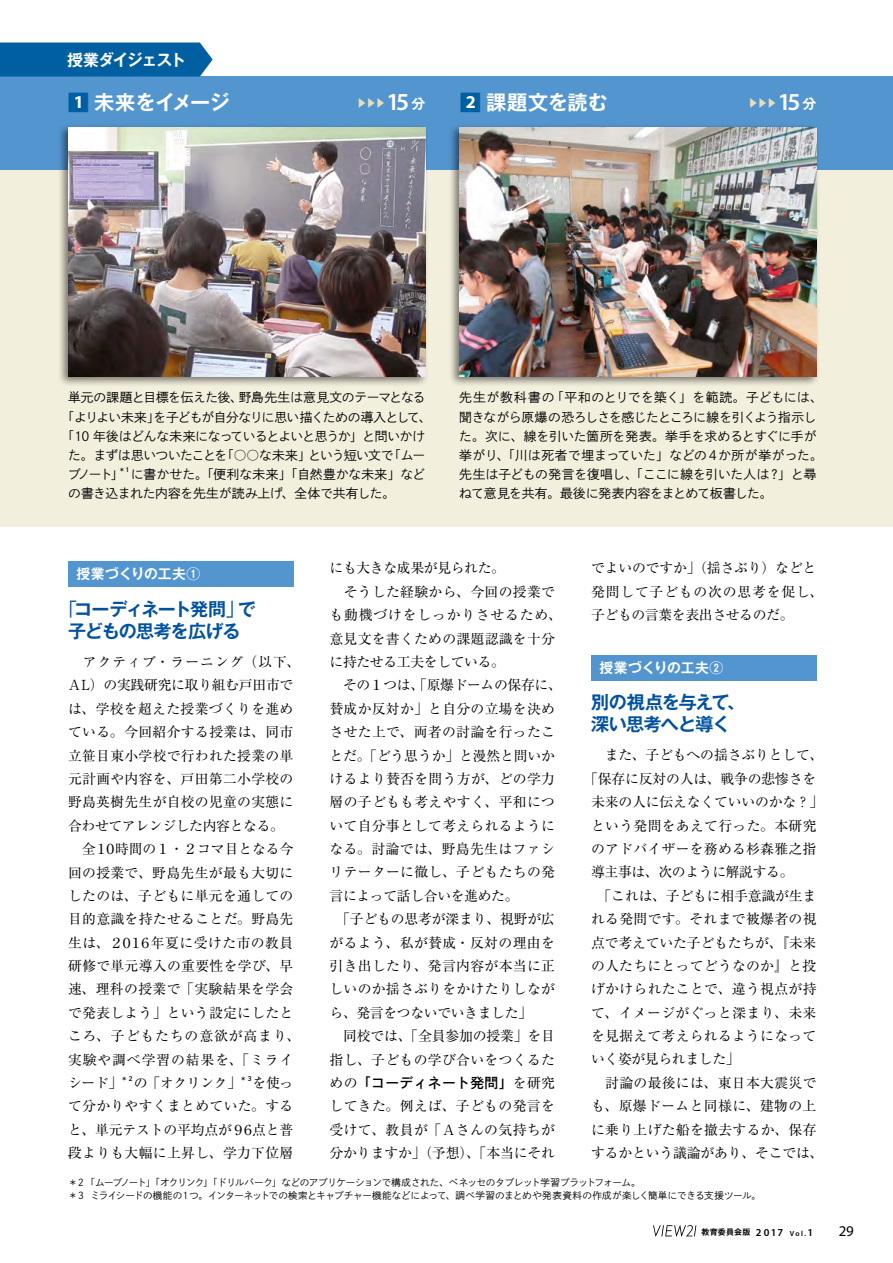
<style>
.page{position:relative;width:893px;height:1263px;background:#fff}
.page>*{position:absolute;margin:0;border:0;box-sizing:border-box;transform-origin:0 0}
.t1{font:600 24.45px "Myriad Pro";color:#fff}
.t2{font:700 20.25px "Gothic MB101 Pro De";letter-spacing:-.015em;color:#fff}
.t3{font:700 18px/22.4px "Gothic MB101 Pro De";letter-spacing:-.045em;color:#0052a0}
.t4{font:700 15.9px "Gothic MB101 Pro De";letter-spacing:-.08em;color:#fff}
.t5{font:14.85px "Myriad Pro";color:#000}
.t6{font:13.8px/23.4px "Ryumin Pro";letter-spacing:.02em;color:#000}
.t7{font:13.8px/23.4px "Ryumin Pro";letter-spacing:-.01em;color:#000}
.t8{font:13.8px "Ryumin Pro";letter-spacing:-.025em;color:#000}
.t9{font:700 13.8px "Gothic MB101 Pro De";letter-spacing:.01em;color:#fff}
.t10{font:13.8px "Shuei Go Kin Std B";letter-spacing:.025em;color:#000}
.t11{font:12.75px/19.2px "Shuei Go Kin Std L";letter-spacing:-.02em;color:#000}
.t12{font:12.75px "Shuei Go Kin Std L";letter-spacing:-.045em;color:#000}
.t13{font:12.75px "Shuei Go Kin Std L";letter-spacing:-.05em;color:#000}
.t14{font:700 10.65px "Gothic MB101 Pro De";color:#e7debc}
.t15{font:9.6px/12.8px "Shuei Go Kin Std L";letter-spacing:-.03em;color:#000}
.t16{font:700 7.95px "Gothic MB101 Pro De";letter-spacing:.025em;color:#000}
.t17{font:6.45px "Shuei Go Kin Std B";color:#000}
.s1{font-size:22.65px;color:#005fa0}
.s2{font-family:"Myriad Pro";font-size:18px}
.s3{font-family:"Gothic MB101 Pro De";font-weight:700;font-size:13.8px}
.s4{font-family:"Gothic MB101 Pro";font-weight:400}
.s5{font-family:"Ryumin Pro"}
.s6{font-family:"Myriad Pro";font-weight:600;font-size:10.65px}
.s7{font-family:"Myriad Pro";font-weight:600;font-size:7.5px}
</style>
<div class="page">
<div style="left:0;top:77px;width:893px;height:450px;background:#f3efdd"></div>
<div style="left:0;top:77px;width:893px;height:93px;background:#5395cf"></div>
<div style="left:0;top:43px;width:213px;height:34px;background:#005fa0"></div>
<svg style="left:653px;top:1225px;width:43px;height:11px"></svg>
<div style="left:57px;top:124px;width:372px;height:263px;background:#000;opacity:.5"></div>
<img style="left:68px;top:128px;width:357px;height:248px">
<div style="left:448px;top:124px;width:372px;height:263px;background:#000;opacity:.5"></div>
<img style="left:459px;top:128px;width:357px;height:248px">
<div style="left:591px;top:655px;width:225px;height:25px;background:#5395cf"></div>
<div style="left:68px;top:561px;width:225px;height:26px;background:#5395cf"></div>
<p class="t4" style="left:67px;top:46px;width:120px">授業ダイジェスト</p>
<h2 class="t2" style="left:67px;top:85px;width:164px"><span class="s1">■</span><span class="s2">1</span> 未来をイメージ</h2>
<h2 class="t2" style="left:459px;top:85px;width:150px"><span class="s1">■</span><span class="s2">2</span> 課題文を読む</h2>
<p class="t14" style="left:356px;top:94px;width:31px">▶▶▶</p>
<h1 class="t1" style="left:387px;top:87px;width:40px">15<span class="s3">分</span></h1>
<p class="t14" style="left:748px;top:94px;width:31px">▶▶▶</p>
<h1 class="t1" style="left:778px;top:87px;width:40px">15<span class="s3">分</span></h1>
<p class="t11" style="left:68px;top:388px;width:359px">単元の課題と目標を伝えた後、野島先生は意見文のテーマとなる</p>
<p class="t12" style="left:62px;top:408px;width:371px">「よりよい未来」を子どもが自分なりに思い描くための導入として、</p>
<p class="t12" style="left:62px;top:427px;width:365px">「10 年後はどんな未来になっているとよいと思うか」と問いかけ</p>
<p class="t13" style="left:68px;top:446px;width:359px">た。まずは思いついたことを「○○な未来」という短い文で「ムー</p>
<p class="t11" style="left:68px;top:464px;width:57px">ブノート」</p>
<p class="t17" style="left:119px;top:465px;width:13px">＊１</p>
<p class="t11" style="left:68px;top:464px;width:359px;text-indent:63px">に書かせた。「便利な未来」「自然豊かな未来」などの書き込まれた内容を先生が読み上げ、全体で共有した。</p>
<p class="t11" style="left:459px;top:388px;width:365px">先生が教科書の「平和のとりでを築く」を範読。子どもには、聞きながら原爆の恐ろしさを感じたところに線を引くよう指示した。次に、線を引いた箇所を発表。挙手を求めるとすぐに手が挙がり、「川は死者で埋まっていた」などの４か所が挙がった。先生は子どもの発言を復唱し、「ここに線を引いた人は？」と尋ねて意見を共有。最後に発表内容をまとめて板書した。</p>
<p class="t9" style="left:77px;top:563px;width:125px">授業づくりの工夫①</p>
<h3 class="t3" style="left:59px;top:595px;width:198px;text-align:center"><span class="s4">「</span>コーディネート発問<span class="s4">」</span>で子どもの思考を広げる</h3>
<p class="t6" style="left:68px;top:649px;width:234px">　アクティブ・ラーニング（以下、<br>ＡＬ）の実践研究に取り組む戸田市では、学校を超えた授業づくりを進めている。今回紹介する授業は、同市立笹目東小学校で行われた授業の単元計画や内容を、戸田第二小学校の野島英樹先生が自校の児童の実態に合わせてアレンジした内容となる。　全１０時間の１・２コマ目となる今回の授業で、野島先生が最も大切にしたのは、子どもに単元を通しての目的意識を持たせることだ。野島先生は、２０１６年夏に受けた市の教員研修で単元導入の重要性を学び、早速、理科の授業で「実験結果を学会で発表しよう」という設定にしたところ、子どもたちの意欲が高まり、実験や調べ学習の結果を、「ミライシード」</p>
<p class="t17" style="left:121px;top:1074px;width:14px">＊２</p>
<p class="t6" style="left:134px;top:1070px;width:109px">の「オクリンク」</p>
<p class="t17" style="left:240px;top:1074px;width:14px">＊３</p>
<p class="t6" style="left:68px;top:1070px;width:227px;text-align:justify;text-indent:185px">を使って分かりやすくまとめていた。すると、単元テストの平均点が９６点と普段よりも大幅に上昇し、学力下位層</p>
<p class="t6" style="left:330px;top:556px;width:234px">にも大きな成果が見られた。<br>　そうした経験から、今回の授業でも動機づけをしっかりさせるため、意見文を書くための課題認識を十分に持たせる工夫をしている。<br>　その１つは、「原爆ドームの保存に、賛成か反対か」と自分の立場を決めさせた上で、両者の討論を行ったことだ。「どう思うか」と漫然と問いかけるより賛否を問う方が、どの学力層の子どもも考えやすく、平和について自分事として考えられるようになる。討論では、野島先生はファシリテーターに徹し、子どもたちの発言によって話し合いを進めた。<br>　「子どもの思考が深まり、視野が広がるよう、私が賛成・反対の理由を引き出したり、発言内容が本当に正しいのか揺さぶりをかけたりしながら、発言をつないでいきました」<br>　同校では、「全員参加の授業」を目指し、子どもの学び合いをつくるた</p>
<p class="t10" style="left:330px;top:1073px;width:227px"><span class="s5">めの</span>「コーディネート発問」<span class="s5">を研究</span></p>
<p class="t6" style="left:330px;top:1093px;width:227px;text-align:justify">してきた。例えば、子どもの発言を受けて、教員が「Ａさんの気持ちが分かりますか」（予想）、「本当にそれ</p>
<p class="t7" style="left:591px;top:556px;width:234px">でよいのですか」（揺さぶり）などと発問して子どもの次の思考を促し、子どもの言葉を表出させるのだ。</p>
<p class="t9" style="left:600px;top:656px;width:125px">授業づくりの工夫②</p>
<h3 class="t3" style="left:591px;top:689px;width:156px">別の視点を与えて、深い思考へと導く</h3>
<p class="t7" style="left:591px;top:743px;width:234px">　また、子どもへの揺さぶりとして、</p>
<p class="t7" style="left:584px;top:766px;width:234px">「保存に反対の人は、戦争の悲惨さを</p>
<p class="t7" style="left:591px;top:789px;width:234px">未来の人に伝えなくていいのかな？」</p>
<p class="t6" style="left:591px;top:813px;width:227px">という発問をあえて行った。本研究</p>
<p class="t6" style="left:591px;top:836px;width:227px">のアドバイザーを務める杉森雅之指</p>
<p class="t8" style="left:591px;top:861px;width:204px">導主事は、次のように解説する。</p>
<p class="t7" style="left:591px;top:883px;width:227px">　「これは、子どもに相手意識が生ま</p>
<p class="t6" style="left:591px;top:906px;width:227px">れる発問です。それまで被爆者の視</p>
<p class="t7" style="left:591px;top:930px;width:227px">点で考えていた子どもたちが、『未来</p>
<p class="t6" style="left:591px;top:953px;width:227px">の人たちにとってどうなのか』と投</p>
<p class="t6" style="left:591px;top:976px;width:227px">げかけられたことで、違う視点が持</p>
<p class="t6" style="left:591px;top:1000px;width:227px">て、イメージがぐっと深まり、未来</p>
<p class="t6" style="left:591px;top:1023px;width:227px">を見据えて考えられるようになって</p>
<p class="t8" style="left:591px;top:1048px;width:150px">いく姿が見られました」</p>
<p class="t6" style="left:591px;top:1070px;width:227px">　討論の最後には、東日本大震災で</p>
<p class="t6" style="left:591px;top:1093px;width:227px">も、原爆ドームと同様に、建物の上</p>
<p class="t6" style="left:591px;top:1117px;width:227px">に乗り上げた船を撤去するか、保存</p>
<p class="t7" style="left:591px;top:1140px;width:234px">するかという議論があり、そこでは、</p>
<p class="t15" style="left:68px;top:1176px;width:704px">＊２「ムーブノート」「オクリンク」「ドリルパーク」などのアプリケーションで構成された、ベネッセのタブレット学習プラットフォーム。<br>＊３ミライシードの機能の１つ。インターネットでの検索とキャプチャー機能などによって、調べ学習のまとめや発表資料の作成が楽しく簡単にできる支援ツール。　</p>
<p class="t16" style="left:702px;top:1226px;width:113px">教育委員会版 <span class="s6">2017</span> <span class="s7">Vol.</span><span class="s6">1</span></p>
<p class="t5" style="left:839px;top:1222px;width:16px">29</p>
</div>
